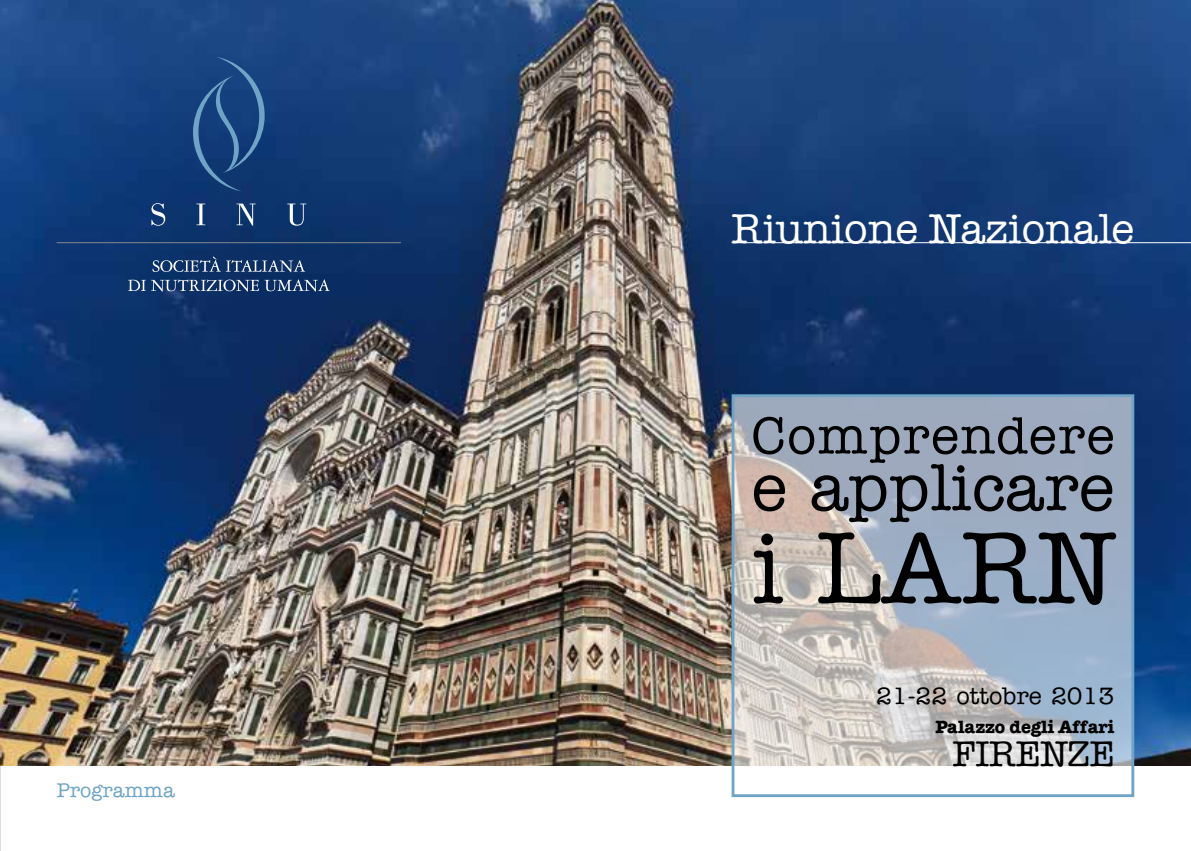
<style>
.page{position:relative;width:1191px;height:851px;background:#fff}
.page>*{position:absolute;margin:0;border:0;box-sizing:border-box;transform-origin:0 0}
.t1{font:500 102px "American Typewriter";color:#000}
.t2{font:500 66px "American Typewriter";color:#000}
.t3{font:500 52px "American Typewriter";letter-spacing:.025em;color:#000}
.t4{font:500 42px "American Typewriter";color:#fff}
.t5{font:500 36px "American Typewriter";color:#000}
.t6{font:500 24px "American Typewriter";color:#000}
.t7{font:500 20px "American Typewriter";color:#6fa4c7}
.t8{font:700 18px "American Typewriter";color:#000}
</style>
<div class="page">
<svg style="left:0;top:765px;width:19px;height:76px"></svg>
<img style="left:0;top:0;width:1191px;height:765px">
<svg style="left:730px;top:393px;width:405px;height:405px;background:#b4bcc7"></svg>
<hr style="left:57px;top:242px;width:344px;height:1px;background:#87888a">
<svg style="left:193px;top:57px;width:72px;height:134px;background:#204c84"></svg>
<svg style="left:151px;top:203px;width:14px;height:23px"></svg>
<svg style="left:196px;top:203px;width:9px;height:22px"></svg>
<svg style="left:237px;top:203px;width:19px;height:23px"></svg>
<svg style="left:287px;top:203px;width:19px;height:23px"></svg>
<svg style="left:128px;top:279px;width:202px;height:12px;background:#46618a"></svg>
<svg style="left:152px;top:256px;width:153px;height:16px;background:#385682"></svg>
<hr style="left:731px;top:242px;width:460px;height:1px;background:#fff">
<p class="t7" style="left:57px;top:779px;width:120px">Programma</p>
<h3 class="t4" style="left:731px;top:205px;width:404px">Riunione Nazionale</h3>
<h3 class="t3" style="left:751px;top:406px;width:364px">Comprendere</h3>
<h2 class="t2" style="left:751px;top:451px;width:364px">e applicare</h2>
<h1 class="t1" style="left:751px;top:511px;width:364px">i LARN</h1>
<h3 class="t6" style="left:876px;top:682px;width:240px">21-22 ottobre 2013</h3>
<p class="t8" style="left:935px;top:716px;width:180px">Palazzo degli Affari</p>
<h3 class="t5" style="left:952px;top:733px;width:163px">FIRENZE</h3>
</div>
